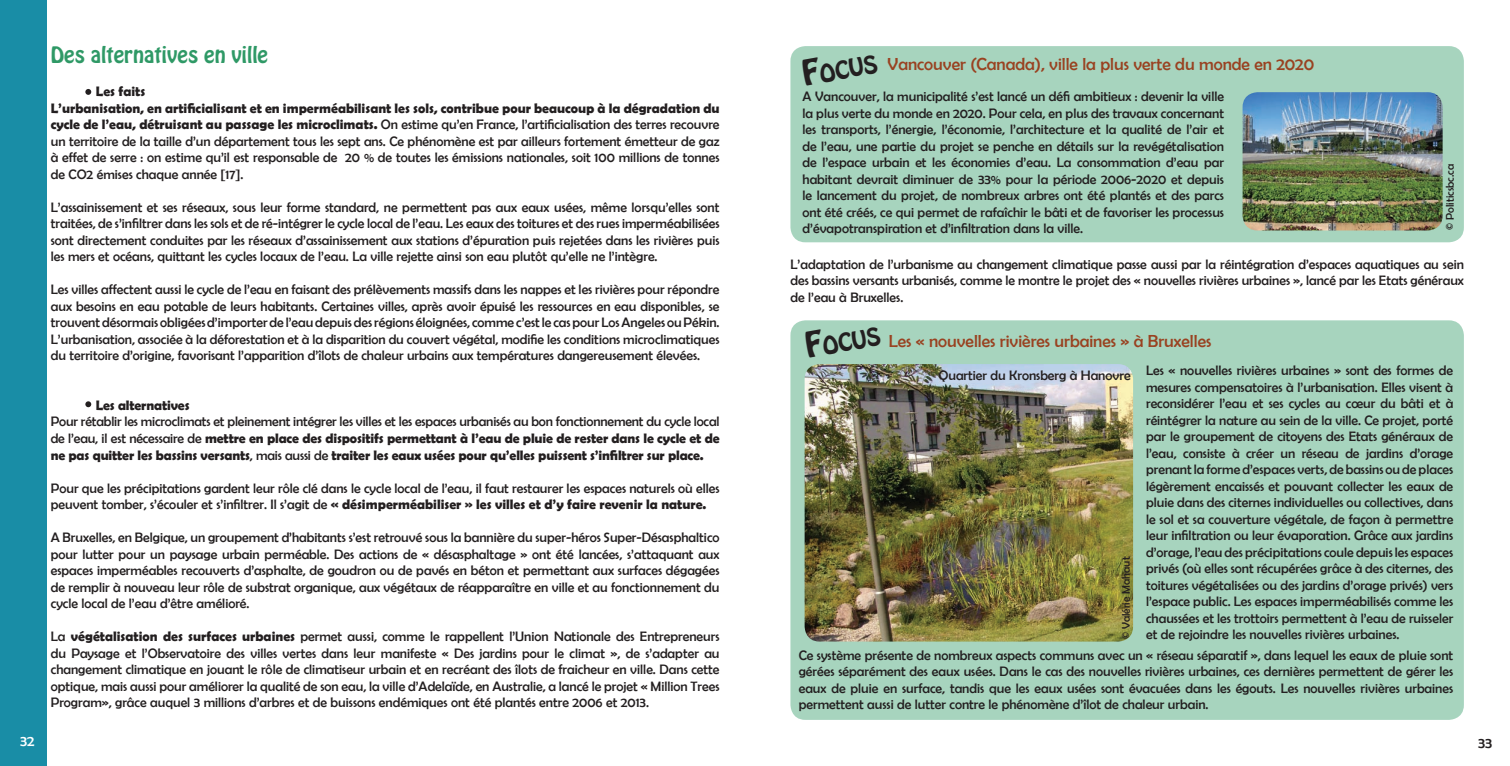
<style>
.page{position:relative;width:1510px;height:766px;background:#fff}
.page>*{position:absolute;margin:0;border:0;box-sizing:border-box;transform-origin:0 0}
.t1{font:21.88px "Hobo Std";color:#231f20}
.t2{font:20px "Hobo Std";color:#2f9966}
.t3{font:17.5px "Berlin Sans FB";color:#994221}
.t4{font:15px "Berlin Sans FB";color:#fff}
.t5{font:15px "Berlin Sans FB";color:#231f20}
.t6{font:13.75px/16.5px "Berlin Sans FB";color:#231f20;text-align:justify}
.t7{font:700 13.75px/16.5px "Berlin Sans FB Demi";letter-spacing:-.01em;color:#231f20}
.t8{font:11.25px "Berlin Sans FB";color:#231f20}
.s1{font-family:"Berlin Sans FB Demi";font-weight:700}
.s2{font-family:"Berlin Sans FB";font-weight:400}
.s3{font-size:31.25px}
</style>
<div class="page">
<div style="left:790px;top:320px;width:673px;height:399px;background:#a7d4be;border-radius:15px"></div>
<div style="left:790px;top:46px;width:673px;height:196px;background:#a7d4be;border-radius:15px"></div>
<div style="left:0;top:0;width:46px;height:765px;background:#198da6"></div>
<img style="left:1242px;top:92px;width:200px;height:138px">
<img style="left:804px;top:364px;width:329px;height:277px">
<svg style="left:85px;top:89px;width:6px;height:6px"></svg>
<svg style="left:85px;top:401px;width:6px;height:6px"></svg>
<h2 class="t2" style="left:51px;top:41px;width:219px">Des alternatives en ville</h2>
<p class="t7" style="left:51px;top:83px;width:670px;text-indent:45px">Les faits<br>L’urbanisation, en artificialisant et en imperméabilisant les sols, contribue pour beaucoup à la dégradation du</p>
<p class="t6" style="left:51px;top:116px;width:670px"><span class="s1">cycle de l’eau, détruisant au passage les microclimats.</span> On estime qu’en France, l’artificialisation des terres recouvre un territoire de la taille d’un département tous les sept ans. Ce phénomène est par ailleurs fortement émetteur de gaz à effet de serre : on estime qu’il est responsable de 20 % de toutes les émissions nationales, soit 100 millions de tonnes de CO2 émises chaque année [17].</p>
<p class="t6" style="left:51px;top:199px;width:670px">L’assainissement et ses réseaux, sous leur forme standard, ne permettent pas aux eaux usées, même lorsqu’elles sont traitées, de s’infiltrer dans les sols et de ré-intégrer le cycle local de l’eau. Les eaux des toitures et des rues imperméabilisées sont directement conduites par les réseaux d’assainissement aux stations d’épuration puis rejetées dans les rivières puis les mers et océans, quittant les cycles locaux de l’eau. La ville rejette ainsi son eau plutôt qu’elle ne l’intègre.</p>
<p class="t6" style="left:51px;top:281px;width:670px">Les villes affectent aussi le cycle de l’eau en faisant des prélèvements massifs dans les nappes et les rivières pour répondre aux besoins en eau potable de leurs habitants. Certaines villes, après avoir épuisé les ressources en eau disponibles, se trouvent désormais obligées d’importer de l’eau depuis des régions éloignées, comme c’est le cas pour Los Angeles ou Pékin.<br>L’urbanisation, associée à la déforestation et à la disparition du couvert végétal, modifie les conditions microclimatiques du territoire d’origine, favorisant l’apparition d’îlots de chaleur urbains aux températures dangereusement élevées.</p>
<p class="t7" style="left:96px;top:396px;width:95px">Les alternatives</p>
<p class="t6" style="left:51px;top:413px;width:670px">Pour rétablir les microclimats et pleinement intégrer les villes et les espaces urbanisés au bon fonctionnement du cycle local</p>
<p class="t7" style="left:51px;top:429px;width:670px"><span class="s2">de l’eau, il est nécessaire de</span> mettre en place des dispositifs permettant à l’eau de pluie de rester dans le cycle et de ne pas quitter les bassins versants<span class="s2">, mais aussi de</span> traiter les eaux usées pour qu’elles puissent s’infiltrer sur place.</p>
<p class="t6" style="left:51px;top:479px;width:670px">Pour que les précipitations gardent leur rôle clé dans le cycle local de l’eau, il faut restaurer les espaces naturels où elles</p>
<p class="t7" style="left:51px;top:495px;width:657px"><span class="s2">peuvent tomber, s’écouler et s’infiltrer. Il s’agit de</span> « désimperméabiliser » les villes et d’y faire revenir la nature.</p>
<p class="t6" style="left:51px;top:529px;width:670px">A Bruxelles, en Belgique, un groupement d’habitants s’est retrouvé sous la bannière du super-héros Super-Désasphaltico pour lutter pour un paysage urbain perméable. Des actions de « désasphaltage » ont été lancées, s’attaquant aux espaces imperméables recouverts d’asphalte, de goudron ou de pavés en béton et permettant aux surfaces dégagées de remplir à nouveau leur rôle de substrat organique, aux végétaux de réapparaître en ville et au fonctionnement du cycle local de l’eau d’être amélioré.</p>
<p class="t6" style="left:51px;top:628px;width:670px">La <span class="s1">végétalisation des surfaces urbaines</span> permet aussi, comme le rappellent l’Union Nationale des Entrepreneurs du Paysage et l’Observatoire des villes vertes dans leur manifeste « Des jardins pour le climat », de s’adapter au changement climatique en jouant le rôle de climatiseur urbain et en recréant des îlots de fraicheur en ville. Dans cette optique, mais aussi pour améliorer la qualité de son eau, la ville d’Adelaïde, en Australie, a lancé le projet « Million Trees Program», grâce auquel 3 millions d’arbres et de buissons endémiques ont été plantés entre 2006 et 2013.</p>
<h1 class="t1" style="left:800px;top:62px;width:77px;rotate:-10deg"><span class="s3">F</span>ocus</h1>
<p class="t3" style="left:887px;top:54px;width:428px">Vancouver (Canada), ville la plus verte du monde en 2020</p>
<p class="t6" style="left:802px;top:88px;width:423px">A Vancouver, la municipalité s’est lancé un défi ambitieux : devenir la ville la plus verte du monde en 2020. Pour cela, en plus des travaux concernant les transports, l’énergie, l’économie, l’architecture et la qualité de l’air et de l’eau, une partie du projet se penche en détails sur la revégétalisation de l’espace urbain et les économies d’eau. La consommation d’eau par habitant devrait diminuer de 33% pour la période 2006-2020 et depuis le lancement du projet, de nombreux arbres ont été plantés et des parcs ont été créés, ce qui permet de rafaîchir le bâti et de favoriser les processus d’évapotranspiration et d’infiltration dans la ville.</p>
<p class="t6" style="left:790px;top:256px;width:675px">L’adaptation de l’urbanisme au changement climatique passe aussi par la réintégration d’espaces aquatiques au sein des bassins versants urbanisés, comme le montre le projet des « nouvelles rivières urbaines », lancé par les Etats généraux de l’eau à Bruxelles.</p>
<p class="t8" style="left:1443px;top:229px;width:67px;rotate:-90deg">© Politicsbc.ca</p>
<h1 class="t1" style="left:803px;top:334px;width:77px;rotate:-10deg"><span class="s3">F</span>ocus</h1>
<p class="t3" style="left:888px;top:331px;width:324px">Les « nouvelles rivières urbaines » à Bruxelles</p>
<p class="t6" style="left:938px;top:367px;width:194px">Quartier du Kronsberg à Hanovre</p>
<p class="t6" style="left:1146px;top:362px;width:309px">Les « nouvelles rivières urbaines » sont des formes de mesures compensatoires à l’urbanisation. Elles visent à reconsidérer l’eau et ses cycles au cœur du bâti et à réintégrer la nature au sein de la ville. Ce projet, porté par le groupement de citoyens des Etats généraux de l’eau, consiste à créer un réseau de jardins d’orage prenant la forme d’espaces verts, de bassins ou de places légèrement encaissés et pouvant collecter les eaux de pluie dans des citernes individuelles ou collectives, dans le sol et sa couverture végétale, de façon à permettre leur infiltration ou leur évaporation. Grâce aux jardins d’orage, l’eau des précipitations coule depuis les espaces privés (où elles sont récupérées grâce à des citernes, des toitures végétalisées ou des jardins d’orage privés) vers l’espace public. Les espaces imperméabilisés comme les chaussées et les trottoirs permettent à l’eau de ruisseler et de rejoindre les nouvelles rivières urbaines.</p>
<p class="t6" style="left:798px;top:646px;width:656px">Ce système présente de nombreux aspects communs avec un « réseau séparatif », dans lequel les eaux de pluie sont gérées séparément des eaux usées. Dans le cas des nouvelles rivières urbaines, ces dernières permettent de gérer les eaux de pluie en surface, tandis que les eaux usées sont évacuées dans les égouts. Les nouvelles rivières urbaines permettent aussi de lutter contre le phénomène d’îlot de chaleur urbain.</p>
<p class="t8" style="left:1119px;top:639px;width:84px;rotate:-90deg">© Valérie Mahaut</p>
<p class="t4" style="left:20px;top:732px;width:16px">32</p>
<p class="t5" style="left:1478px;top:734px;width:16px">33</p>
</div>
